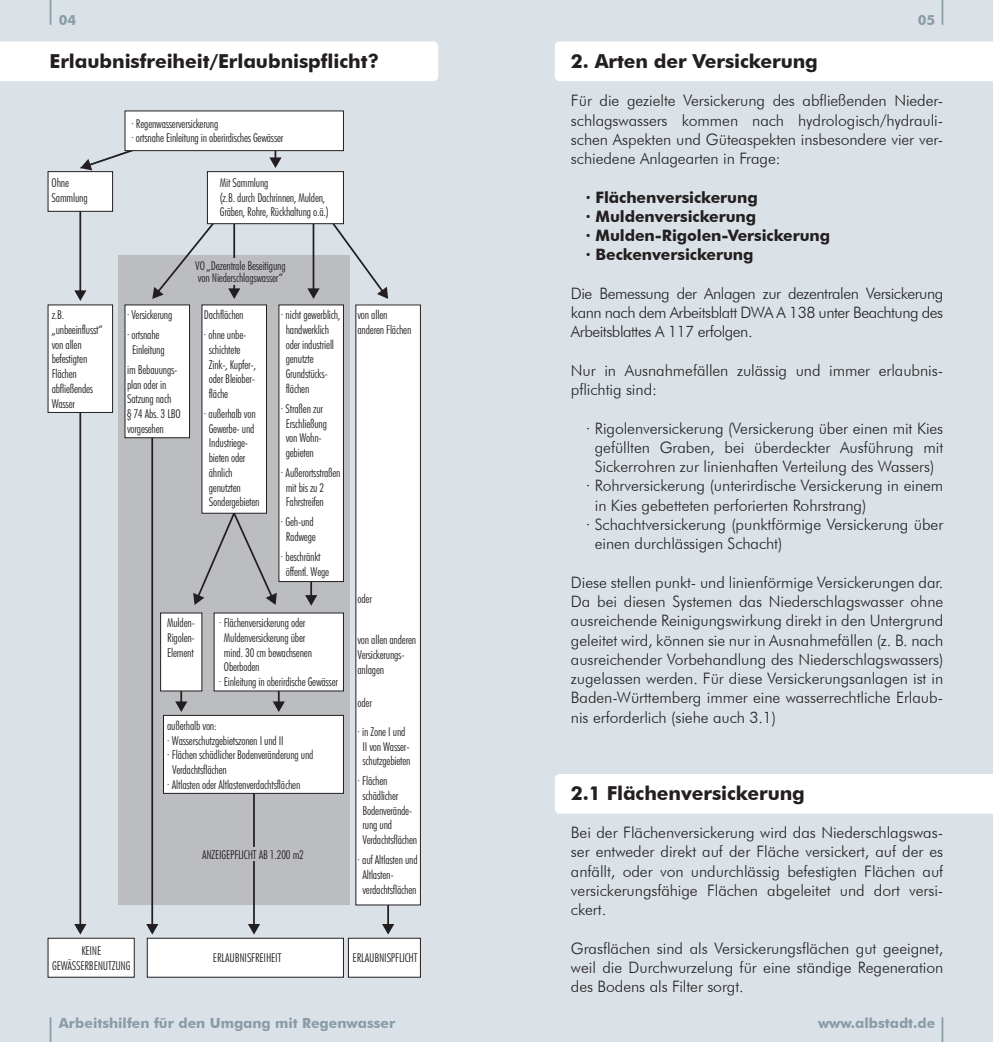
<style>
.page{position:relative;width:993px;height:1042px;background:#fff}
.page>*{position:absolute;margin:0;border:0;box-sizing:border-box;transform-origin:0 0}
.t1{font:700 19.25px "Futura BT";letter-spacing:-.005em;color:#231f20}
.t2{font:300 15.75px/19.2px "Futura BT";letter-spacing:-.005em;color:#231f20;text-align:justify}
.t3{font:700 15.75px "Futura BT";letter-spacing:-.005em;color:#231f20}
.t4{font:700 14px "Futura BT";color:#8a9ca6}
.t5{font:300 condensed 12.25px/14.7px "Futura BT";letter-spacing:-.015em;color:#231f20}
</style>
<div class="page">
<div style="left:0;top:0;width:992px;height:1042px;background:#dae2e7"></div>
<svg style="left:50px;top:0;width:1px;height:25px"></svg>
<svg style="left:50px;top:1017px;width:1px;height:25px"></svg>
<hr style="left:941px;top:1017px;width:2px;height:25px;background:#8a9ca6">
<hr style="left:941px;top:0;width:2px;height:25px;background:#8a9ca6">
<div style="left:555px;top:41px;width:437px;height:40px;background:#fff"></div>
<div style="left:555px;top:774px;width:437px;height:40px;background:#fff"></div>
<div style="left:0;top:41px;width:438px;height:40px;background:#fff"></div>
<div style="left:118px;top:255px;width:232px;height:650px;background:#bcbdc0"></div>
<div style="left:48px;top:305px;width:64px;height:107px;background:#fff"></div>
<div style="left:48px;top:304px;width:65px;height:109px;border:1px solid #231f20"></div>
<div style="left:48px;top:938px;width:86px;height:39px;background:#fff"></div>
<div style="left:48px;top:938px;width:87px;height:39px;border:1px solid #231f20"></div>
<div style="left:348px;top:938px;width:72px;height:39px;background:#fff"></div>
<div style="left:348px;top:938px;width:72px;height:39px;border:1px solid #231f20"></div>
<div style="left:147px;top:938px;width:197px;height:39px;background:#fff;border:1px solid #231f20"></div>
<div style="left:48px;top:172px;width:64px;height:39px;background:#fff"></div>
<div style="left:48px;top:171px;width:65px;height:41px;border:1px solid #231f20"></div>
<div style="left:124px;top:304px;width:66px;height:134px;background:#fff;border:1px solid #231f20"></div>
<div style="left:201px;top:304px;width:66px;height:210px;background:#fff;border:1px solid #231f20"></div>
<div style="left:213px;top:612px;width:131px;height:79px;background:#fff"></div>
<div style="left:163px;top:715px;width:181px;height:79px;background:#fff;border:1px solid #231f20"></div>
<div style="left:160px;top:612px;width:42px;height:79px;background:#fff;border:1px solid #231f20"></div>
<div style="left:278px;top:304px;width:66px;height:278px;background:#fff;border:1px solid #231f20"></div>
<div style="left:356px;top:305px;width:64px;height:600px;background:#fff"></div>
<hr style="left:79px;top:412px;width:2px;height:514px;background:#231f20">
<svg style="left:74px;top:924px;width:12px;height:10px"></svg>
<hr style="left:79px;top:211px;width:2px;height:81px;background:#231f20">
<svg style="left:74px;top:290px;width:12px;height:11px"></svg>
<hr style="left:151px;top:438px;width:2px;height:488px;background:#231f20">
<svg style="left:146px;top:924px;width:12px;height:10px"></svg>
<svg style="left:175px;top:691px;width:12px;height:21px"></svg>
<svg style="left:272px;top:691px;width:13px;height:21px"></svg>
<hr style="left:253px;top:793px;width:2px;height:133px;background:#231f20">
<svg style="left:248px;top:924px;width:12px;height:10px"></svg>
<svg style="left:305px;top:581px;width:12px;height:25px"></svg>
<hr style="left:387px;top:905px;width:2px;height:21px;background:#231f20">
<svg style="left:382px;top:924px;width:12px;height:10px"></svg>
<svg style="left:269px;top:151px;width:12px;height:17px"></svg>
<svg style="left:80px;top:151px;width:55px;height:19px"></svg>
<hr style="left:233px;top:224px;width:2px;height:66px;background:#231f20">
<svg style="left:228px;top:288px;width:12px;height:11px"></svg>
<svg style="left:152px;top:220px;width:64px;height:79px"></svg>
<hr style="left:312px;top:224px;width:2px;height:66px;background:#231f20">
<svg style="left:307px;top:288px;width:12px;height:11px"></svg>
<svg style="left:330px;top:224px;width:58px;height:75px"></svg>
<svg style="left:193px;top:511px;width:84px;height:94px"></svg>
<div style="left:227px;top:259px;width:13px;height:26px;background:#bcbdc0"></div>
<div style="left:124px;top:110px;width:220px;height:41px;background:#fff;border:1px solid #231f20"></div>
<div style="left:207px;top:171px;width:137px;height:53px;background:#fff;border:1px solid #231f20"></div>
<div style="left:248px;top:847px;width:12px;height:14px;background:#bcbdc0"></div>
<p class="t4" style="left:59px;top:11px;width:19px">04</p>
<p class="t1" style="left:50px;top:49px;width:331px">Erlaubnisfreiheit/Erlaubnispflicht?</p>
<p class="t5" style="left:52px;top:175px;width:38px">Ohne<br>Sammlung</p>
<p class="t5" style="left:52px;top:307px;width:52px">z.B. „unbeeinflusst“ von allen befestigten<br>Flächen abfließendes<br>Wasser</p>
<p class="t5" style="left:131px;top:116px;width:153px">· Regenwasserversickerung<br>· ortsnahe Einleitung in oberirdisches Gewässer</p>
<p class="t5" style="left:220px;top:175px;width:110px">Mit Sammlung<br>(z.B. durch Dachrinnen, Mulden,<br>Gräben, Rohre, Rückhaltung o.ä.)</p>
<p class="t5" style="left:127px;top:305px;width:47px;line-height:19.9px">· Versickerung · ortsnahe</p>
<p class="t5" style="left:127px;top:339px;width:52px;line-height:19.9px;text-indent:5px">Einleitung<br>im Bebauungs-</p>
<p class="t5" style="left:127px;top:377px;width:55px">plan oder in<br>Satzung nach<br>§ 74 Abs. 3 LBO vorgesehen</p>
<p class="t5" style="left:195px;top:259px;width:92px;line-height:12.2px">VO „Dezentrale Beseitigung von Niederschlagswasser“</p>
<p class="t5" style="left:204px;top:305px;width:44px;line-height:19.9px">Dachflächen · ohne unbe-</p>
<p class="t5" style="left:209px;top:342px;width:49px">schichtete<br>Zink-, Kupfer-, oder Bleiober&shy;fläche</p>
<p class="t5" style="left:209px;top:406px;width:52px;text-indent:-5px">· außerhalb von<br>Gewerbe- und<br>Industriege&shy;bieten oder ähnlich genutzten<br>Sondergebieten</p>
<p class="t5" style="left:286px;top:307px;width:56px;text-indent:-5px">· nicht gewerblich, handwerklich oder industriell genutzte<br>Grundstücks&shy;flächen</p>
<p class="t5" style="left:286px;top:401px;width:43px;text-indent:-5px">· Straßen zur<br>Erschließung von Wohn&shy;gebieten</p>
<p class="t5" style="left:286px;top:465px;width:56px;text-indent:-5px">· Außerortsstraßen mit bis zu 2<br>Fahrstreifen</p>
<p class="t5" style="left:281px;top:514px;width:36px;text-align:center">· Geh-und<br>Radwege</p>
<p class="t5" style="left:286px;top:549px;width:45px;text-indent:-5px">· beschränkt öffentl. Wege</p>
<p class="t5" style="left:167px;top:615px;width:29px;text-align:justify">Mulden-Rigolen-Element</p>
<p class="t5" style="left:219px;top:615px;width:88px">· Flächenversickerung oder</p>
<p class="t5" style="left:224px;top:630px;width:83px">Muldenversickerung über</p>
<p class="t5" style="left:224px;top:645px;width:89px">mind. 30 cm bewachsenen</p>
<p class="t5" style="left:224px;top:659px;width:37px">Oberboden</p>
<p class="t5" style="left:219px;top:674px;width:120px">· Einleitung in oberirdische Gewässer</p>
<p class="t5" style="left:167px;top:718px;width:51px">außerhalb von:</p>
<p class="t5" style="left:167px;top:733px;width:118px">· Wasserschutzgebietszonen I und II</p>
<p class="t5" style="left:167px;top:747px;width:148px">· Flächen schädlicher Bodenveränderung und</p>
<p class="t5" style="left:172px;top:762px;width:56px">Verdachtsflächen</p>
<p class="t5" style="left:167px;top:777px;width:135px">· Altlasten oder Altlastenverdachtsflächen</p>
<p class="t5" style="left:202px;top:847px;width:103px">ANZEIGEPFLICHT AB 1.200 m2</p>
<p class="t5" style="left:357px;top:307px;width:55px">von allen anderen Flächen</p>
<p class="t5" style="left:357px;top:591px;width:16px">oder</p>
<p class="t5" style="left:357px;top:632px;width:60px">von allen anderen<br>Versickerungs&shy;anlagen</p>
<p class="t5" style="left:357px;top:695px;width:16px">oder</p>
<p class="t5" style="left:357px;top:724px;width:55px;text-align:center">· in Zone I und<br>II von Wasser&shy;schutzgebieten</p>
<p class="t5" style="left:362px;top:773px;width:56px;text-indent:-5px">· Flächen schädlicher<br>Bodenverände&shy;rung und<br>Verdachtsflächen</p>
<p class="t5" style="left:362px;top:852px;width:57px;text-indent:-5px">· auf Altlasten und<br>Altlasten&shy;verdachtsflächen</p>
<p class="t5" style="left:52px;top:943px;width:80px;text-align:center">KEINE<br>GEWÄSSERBENUTZUNG</p>
<p class="t5" style="left:213px;top:950px;width:70px">ERLAUBNISFREIHEIT</p>
<p class="t5" style="left:352px;top:950px;width:66px">ERLAUBNISPFLICHT</p>
<p class="t4" style="left:917px;top:11px;width:19px">05</p>
<p class="t1" style="left:570px;top:49px;width:248px">2. Arten der Versickerung</p>
<p class="t2" style="left:570px;top:91px;width:374px">Für die gezielte Versickerung des abfließenden Nieder&shy;schlagswassers kommen nach hydrologisch/hydrauli&shy;schen Aspekten und Güteaspekten insbesondere vier ver&shy;schiedene Anlagearten in Frage:</p>
<p class="t3" style="left:585px;top:187px;width:173px">· Flächenversickerung</p>
<p class="t3" style="left:585px;top:207px;width:172px">· Muldenversickerung</p>
<p class="t3" style="left:585px;top:226px;width:246px">· Mulden-Rigolen-Versickerung</p>
<p class="t3" style="left:585px;top:245px;width:169px">· Beckenversickerung</p>
<p class="t2" style="left:570px;top:284px;width:374px">Die Bemessung der Anlagen zur dezentralen Versickerung kann nach dem Arbeitsblatt DWA A 138 unter Beachtung des Arbeitsblattes A 117 erfolgen.</p>
<p class="t2" style="left:570px;top:361px;width:374px">Nur in Ausnahmefällen zulässig und immer erlaubnis&shy;pflichtig sind:</p>
<p class="t2" style="left:585px;top:418px;width:359px;text-align:center">· Rigolenversickerung (Versickerung über einen mit Kies gefüllten Graben, bei überdeckter Ausführung mit<br>Sickerrohren zur linienhaften Verteilung des Wassers)</p>
<p class="t2" style="left:594px;top:476px;width:350px;text-indent:-9px">· Rohrversickerung (unterirdische Versickerung in einem in Kies gebetteten perforierten Rohrstrang)</p>
<p class="t2" style="left:594px;top:515px;width:350px;text-indent:-9px">· Schachtversickerung (punktförmige Versickerung über einen durchlässigen Schacht)</p>
<p class="t2" style="left:570px;top:572px;width:374px">Diese stellen punkt- und linienförmige Versickerungen dar.<br>Da bei diesen Systemen das Niederschlagswasser ohne ausreichende Reinigungswirkung direkt in den Untergrund geleitet wird, können sie nur in Ausnahmefällen (z. B. nach ausreichender Vorbehandlung des Niederschlagswassers) zugelassen werden. Für diese Versickerungsanlagen ist in Baden-Württemberg immer eine wasserrechtliche Erlaub&shy;nis erforderlich (siehe auch 3.1)</p>
<p class="t1" style="left:570px;top:781px;width:235px">2.1 Flächenversickerung</p>
<p class="t2" style="left:570px;top:823px;width:374px">Bei der Flächenversickerung wird das Niederschlagswas&shy;ser entweder direkt auf der Fläche versickert, auf der es anfällt, oder von undurchlässig befestigten Flächen auf versickerungsfähige Flächen abgeleitet und dort versi&shy;ckert.</p>
<p class="t2" style="left:570px;top:938px;width:374px">Grasflächen sind als Versickerungsflächen gut geeignet, weil die Durchwurzelung für eine ständige Regeneration des Bodens als Filter sorgt.</p>
<p class="t4" style="left:59px;top:1014px;width:338px">Arbeitshilfen für den Umgang mit Regenwasser</p>
<p class="t4" style="left:817px;top:1014px;width:119px">www.albstadt.de</p>
</div>
